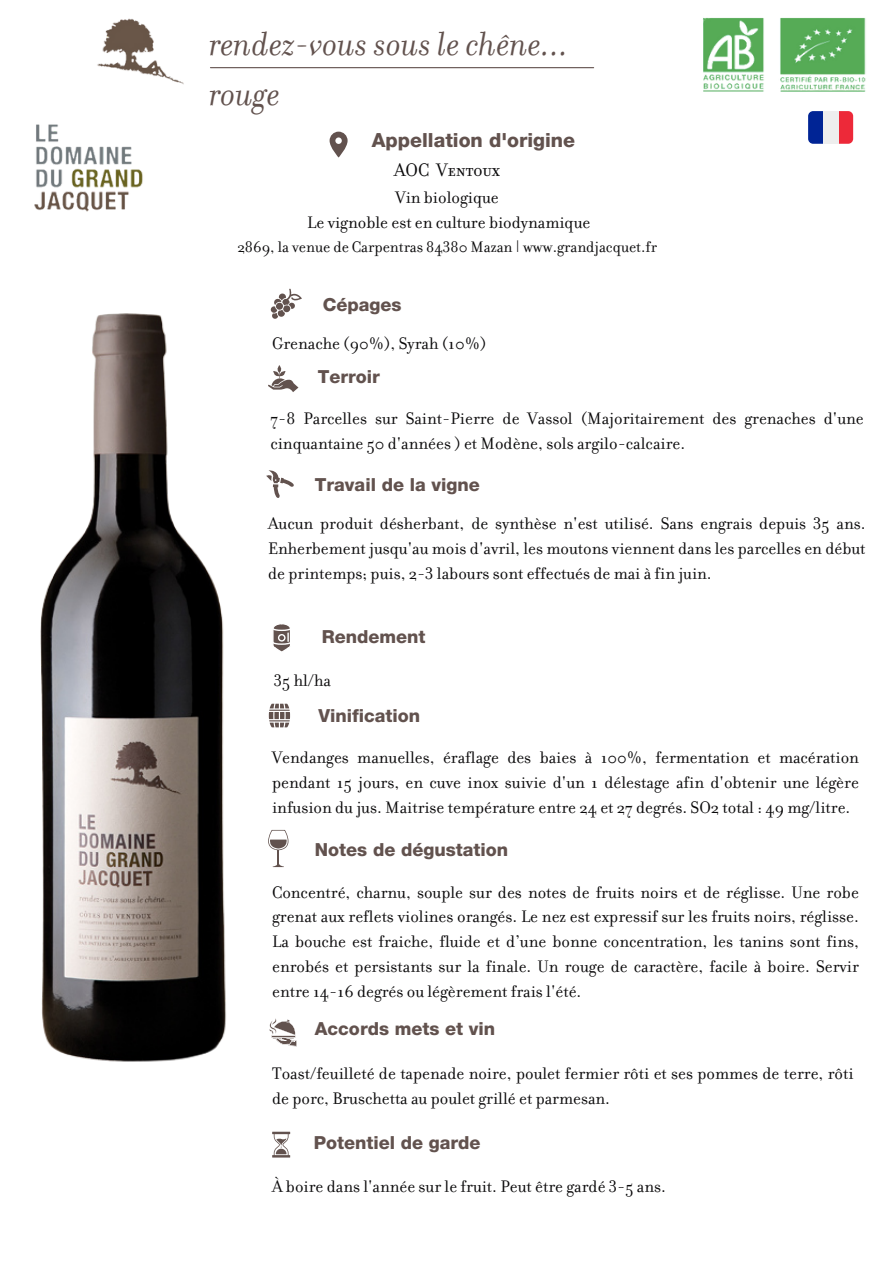
<style>
.page{position:relative;width:894px;height:1264px;background:#fff}
.page>*{position:absolute;margin:0;border:0;box-sizing:border-box;transform-origin:0 0}
.t1{font:italic 36px "Filosofia";color:#62524e}
.t2{font:800 19.5px "Helvetica Neue LT Pro";color:#62524e}
.t3{font:19.5px "Filosofia Small Caps";color:#090809}
.t4{font:18px/24.8px "Filosofia";color:#090809;text-align:justify}
.t5{font:800 18px "Helvetica Neue LT Pro";color:#62524e}
.t6{font:16.5px "Filosofia";color:#090809}
</style>
<div class="page">
<img style="left:40px;top:313px;width:186px;height:749px">
<svg style="left:268px;top:830px;width:20px;height:37px"></svg>
<svg style="left:269px;top:703px;width:21px;height:24px"></svg>
<svg style="left:272px;top:1131px;width:18px;height:26px"></svg>
<svg style="left:269px;top:1018px;width:28px;height:28px"></svg>
<svg style="left:270px;top:288px;width:32px;height:31px"></svg>
<svg style="left:268px;top:365px;width:30px;height:27px"></svg>
<svg style="left:266px;top:470px;width:28px;height:28px"></svg>
<svg style="left:273px;top:624px;width:17px;height:28px"></svg>
<svg style="left:329px;top:132px;width:18px;height:25px"></svg>
<hr style="left:210px;top:67px;width:383px;height:1px;background:#62524e">
<img style="left:34px;top:18px;width:150px;height:194px">
<img style="left:703px;top:17px;width:163px;height:75px">
<svg style="left:837px;top:111px;width:15px;height:33px"></svg>
<svg style="left:808px;top:111px;width:14px;height:33px"></svg>
<div style="left:822px;top:111px;width:15px;height:33px;background:#eee"></div>
<p class="t1" style="left:210px;top:29px;width:361px">rendez-vous sous le chêne...</p>
<p class="t1" style="left:210px;top:78px;width:72px">rouge</p>
<p class="t2" style="left:372px;top:133px;width:205px">Appellation d'origine</p>
<p class="t3" style="left:394px;top:160px;width:107px">AOC Ventoux</p>
<p class="t4" style="left:395px;top:187px;width:105px">Vin biologique</p>
<p class="t4" style="left:307px;top:212px;width:284px">Le vignoble est en culture biodynamique</p>
<p class="t6" style="left:237px;top:242px;width:421px">2869, la venue de Carpentras 84380 Mazan | www.grandjacquet.fr</p>
<p class="t5" style="left:323px;top:298px;width:80px">Cépages</p>
<p class="t4" style="left:272px;top:333px;width:216px">Grenache (90%), Syrah (10%)</p>
<p class="t5" style="left:318px;top:370px;width:64px">Terroir</p>
<p class="t4" style="left:270px;top:408px;width:594px">7-8 Parcelles sur Saint-Pierre de Vassol (Majoritairement des grenaches d'une cinquantaine 50 d'années ) et Modène, sols argilo-calcaire.</p>
<p class="t5" style="left:315px;top:478px;width:166px">Travail de la vigne</p>
<p class="t4" style="left:268px;top:513px;width:598px">Aucun produit désherbant, de synthèse n'est utilisé. Sans engrais depuis 35 ans.<br>Enherbement jusqu'au mois d'avril, les moutons viennent dans les parcelles en début de printemps; puis, 2-3 labours sont effectués de mai à fin juin.</p>
<p class="t5" style="left:322px;top:630px;width:105px">Rendement</p>
<p class="t4" style="left:274px;top:670px;width:59px">35 hl/ha</p>
<p class="t5" style="left:318px;top:709px;width:103px">Vinification</p>
<p class="t4" style="left:272px;top:747px;width:588px">Vendanges manuelles, éraflage des baies à 100%, fermentation et macération pendant 15 jours, en cuve inox suivie d'un 1 délestage afin d'obtenir une légère infusion du jus. Maitrise température entre 24 et 27 degrés. SO2 total : 49 mg/litre.</p>
<p class="t5" style="left:315px;top:842px;width:195px">Notes de dégustation</p>
<p class="t4" style="left:272px;top:881px;width:588px">Concentré, charnu, souple sur des notes de fruits noirs et de réglisse. Une robe grenat aux reflets violines orangés. Le nez est expressif sur les fruits noirs, réglisse.<br>La bouche est fraiche, fluide et d’une bonne concentration, les tanins sont fins, enrobés et persistants sur la finale. Un rouge de caractère, facile à boire. Servir entre 14-16 degrés ou légèrement frais l'été.</p>
<p class="t5" style="left:315px;top:1022px;width:182px">Accords mets et vin</p>
<p class="t4" style="left:272px;top:1063px;width:582px">Toast/feuilleté de tapenade noire, poulet fermier rôti et ses pommes de terre, rôti de porc, Bruschetta au poulet grillé et parmesan.</p>
<p class="t5" style="left:313px;top:1136px;width:168px">Potentiel de garde</p>
<p class="t4" style="left:272px;top:1176px;width:395px">À boire dans l'année sur le fruit. Peut être gardé 3-5 ans.</p>
</div>
